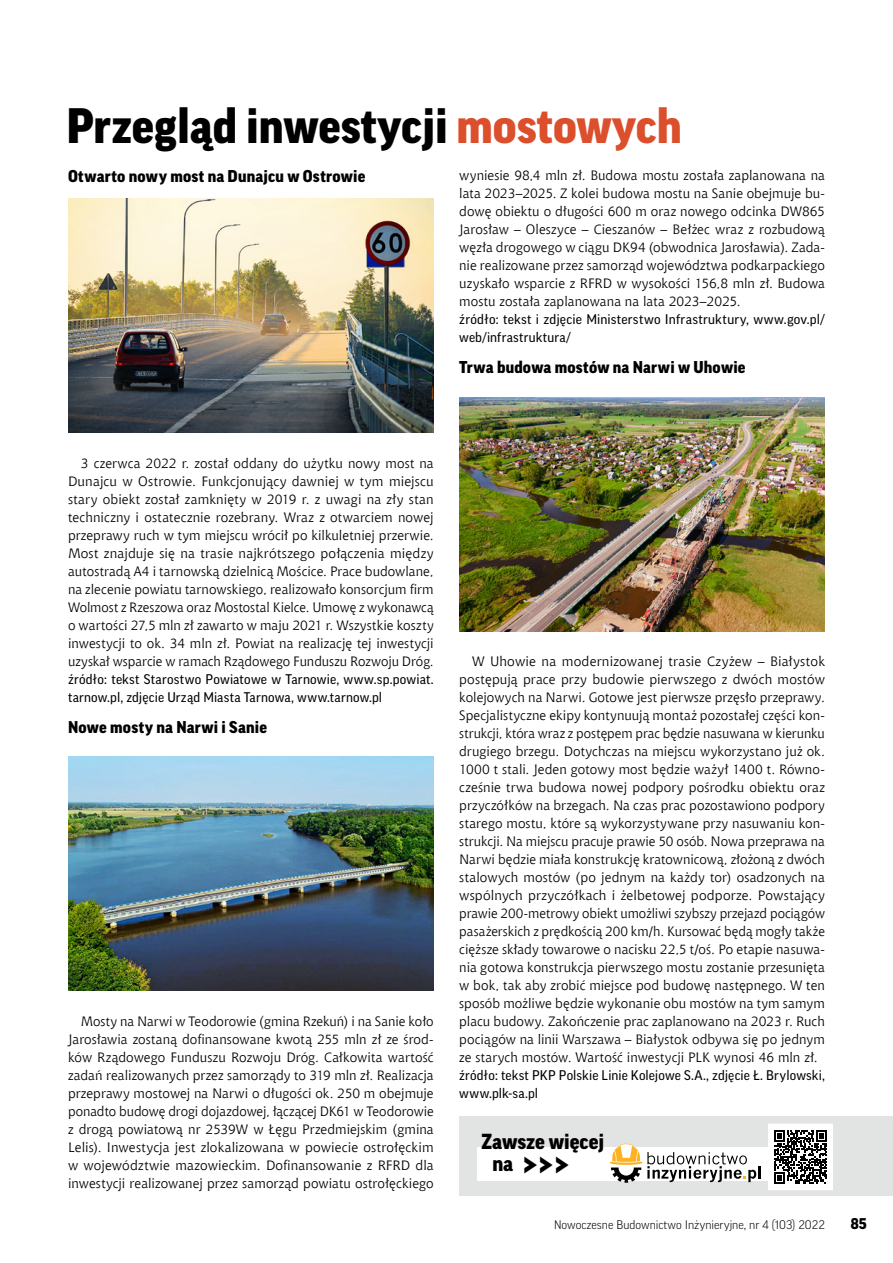
<style>
.page{position:relative;width:893px;height:1263px;background:#fff}
.page>*{position:absolute;margin:0;border:0;box-sizing:border-box;transform-origin:0 0}
.tytul{font:900 48px "Good Pro";color:#000}
.t1{font:900 34.5px "Good Pro";color:#000}
.t2{font:900 21px "Good Pro";color:#000}
.srodtytuly{font:900 16.5px "Good Pro";letter-spacing:.015em;color:#000}
.t3{font:900 15px "Good Pro";color:#000}
.text_podstawowy{font:13.5px/18px "Chianti EU";letter-spacing:.005em;color:#000;text-align:justify}
.opis_artykulu{font:13.5px/18px "Good Pro";letter-spacing:.01em;color:#000}
.t4{font:300 12px "Good Pro";color:#000}
.s1{color:#db4f2c}
</style>
<div class="page">
<div style="left:459px;top:1116px;width:434px;height:79px;background:#e2e3e3"></div>
<div style="left:478px;top:1148px;width:355px;height:33px;background:#fff"></div>
<svg style="left:610px;top:1123px;width:223px;height:67px"></svg>
<img style="left:68px;top:198px;width:365px;height:234px">
<img style="left:68px;top:756px;width:365px;height:234px">
<img style="left:460px;top:397px;width:365px;height:234px">
<p class="tytul" style="left:66px;top:99px;width:617px">Przegląd inwestycji <span class="s1">mostowych</span></p>
<p class="srodtytuly" style="left:68px;top:167px;width:299px">Otwarto nowy most na Dunajcu w Ostrowie</p>
<p class="text_podstawowy" style="left:459px;top:166px;width:367px">wyniesie 98,4 mln zł. Budowa mostu została zaplanowana na lata 2023–2025. Z kolei budowa mostu na Sanie obejmuje bu&shy;dowę obiektu o długości 600 m oraz nowego odcinka DW865<br>Jarosław – Oleszyce – Cieszanów – Bełżec wraz z rozbudową węzła drogowego w ciągu DK94 (obwodnica Jarosławia). Zada&shy;nie realizowane przez samorząd województwa podkarpackiego uzyskało wsparcie z RFRD w wysokości 156,8 mln zł. Budowa mostu została zaplanowana na lata 2023–2025.</p>
<p class="opis_artykulu" style="left:459px;top:310px;width:367px">źródło: tekst i zdjęcie Ministerstwo Infrastruktury, www.gov.pl/ web/infrastruktura/</p>
<p class="srodtytuly" style="left:459px;top:358px;width:288px">Trwa budowa mostów na Narwi w Uhowie</p>
<p class="text_podstawowy" style="left:68px;top:454px;width:367px;text-indent:13px">3 czerwca 2022 r. został oddany do użytku nowy most na Dunajcu w Ostrowie. Funkcjonujący dawniej w tym miejscu stary obiekt został zamknięty w 2019 r. z uwagi na zły stan techniczny i ostatecznie rozebrany. Wraz z otwarciem nowej przeprawy ruch w tym miejscu wrócił po kilkuletniej przerwie.<br>Most znajduje się na trasie najkrótszego połączenia między autostradą A4 i tarnowską dzielnicą Mościce. Prace budowlane, na zlecenie powiatu tarnowskiego, realizowało konsorcjum firm Wolmost z Rzeszowa oraz Mostostal Kielce. Umowę z wykonawcą o wartości 27,5 mln zł zawarto w maju 2021 r. Wszystkie koszty inwestycji to ok. 34 mln zł. Powiat na realizację tej inwestycji uzyskał wsparcie w ramach Rządowego Funduszu Rozwoju Dróg.</p>
<p class="opis_artykulu" style="left:68px;top:670px;width:367px">źródło: tekst Starostwo Powiatowe w Tarnowie, www.sp.powiat. tarnow.pl, zdjęcie Urząd Miasta Tarnowa, www.tarnow.pl</p>
<p class="srodtytuly" style="left:68px;top:718px;width:201px">Nowe mosty na Narwi i Sanie</p>
<p class="text_podstawowy" style="left:68px;top:1012px;width:367px;text-indent:13px">Mosty na Narwi w Teodorowie (gmina Rzekuń) i na Sanie koło Jarosławia zostaną dofinansowane kwotą 255 mln zł ze środ&shy;ków Rządowego Funduszu Rozwoju Dróg. Całkowita wartość zadań realizowanych przez samorządy to 319 mln zł. Realizacja przeprawy mostowej na Narwi o długości ok. 250 m obejmuje ponadto budowę drogi dojazdowej, łączącej DK61 w Teodorowie z drogą powiatową nr 2539W w Łęgu Przedmiejskim (gmina Lelis). Inwestycja jest zlokalizowana w powiecie ostrołęckim w województwie mazowieckim. Dofinansowanie z RFRD dla inwestycji realizowanej przez samorząd powiatu ostrołęckiego</p>
<p class="text_podstawowy" style="left:459px;top:652px;width:367px;text-indent:13px">W Uhowie na modernizowanej trasie Czyżew – Białystok postępują prace przy budowie pierwszego z dwóch mostów kolejowych na Narwi. Gotowe jest pierwsze przęsło przeprawy.<br>Specjalistyczne ekipy kontynuują montaż pozostałej części kon&shy;strukcji, która wraz z postępem prac będzie nasuwana w kierunku drugiego brzegu. Dotychczas na miejscu wykorzystano już ok.<br>1000 t stali. Jeden gotowy most będzie ważył 1400 t. Równo&shy;cześnie trwa budowa nowej podpory pośrodku obiektu oraz przyczółków na brzegach. Na czas prac pozostawiono podpory starego mostu, które są wykorzystywane przy nasuwaniu kon&shy;strukcji. Na miejscu pracuje prawie 50 osób. Nowa przeprawa na Narwi będzie miała konstrukcję kratownicową, złożoną z dwóch stalowych mostów (po jednym na każdy tor) osadzonych na wspólnych przyczółkach i żelbetowej podporze. Powstający prawie 200-metrowy obiekt umożliwi szybszy przejazd pociągów pasażerskich z prędkością 200 km/h. Kursować będą mogły także cięższe składy towarowe o nacisku 22,5 t/oś. Po etapie nasuwa&shy;nia gotowa konstrukcja pierwszego mostu zostanie przesunięta w bok, tak aby zrobić miejsce pod budowę następnego. W ten sposób możliwe będzie wykonanie obu mostów na tym samym placu budowy. Zakończenie prac zaplanowano na 2023 r. Ruch pociągów na linii Warszawa – Białystok odbywa się po jednym ze starych mostów. Wartość inwestycji PLK wynosi 46 mln zł.</p>
<p class="opis_artykulu" style="left:459px;top:1066px;width:367px">źródło: tekst PKP Polskie Linie Kolejowe S.A., zdjęcie Ł. Brylowski, www.plk-sa.pl</p>
<p class="t2" style="left:481px;top:1129px;width:125px">Zawsze więcej</p>
<p class="t2" style="left:492px;top:1152px;width:22px">na</p>
<p class="t1" style="left:523px;top:1144px;width:49px">&gt;&gt;&gt;</p>
<p class="t4" style="left:554px;top:1218px;width:272px">Nowoczesne Budownictwo Inżynieryjne, nr 4 (103) 2022</p>
<p class="t3" style="left:851px;top:1215px;width:17px">85</p>
</div>
